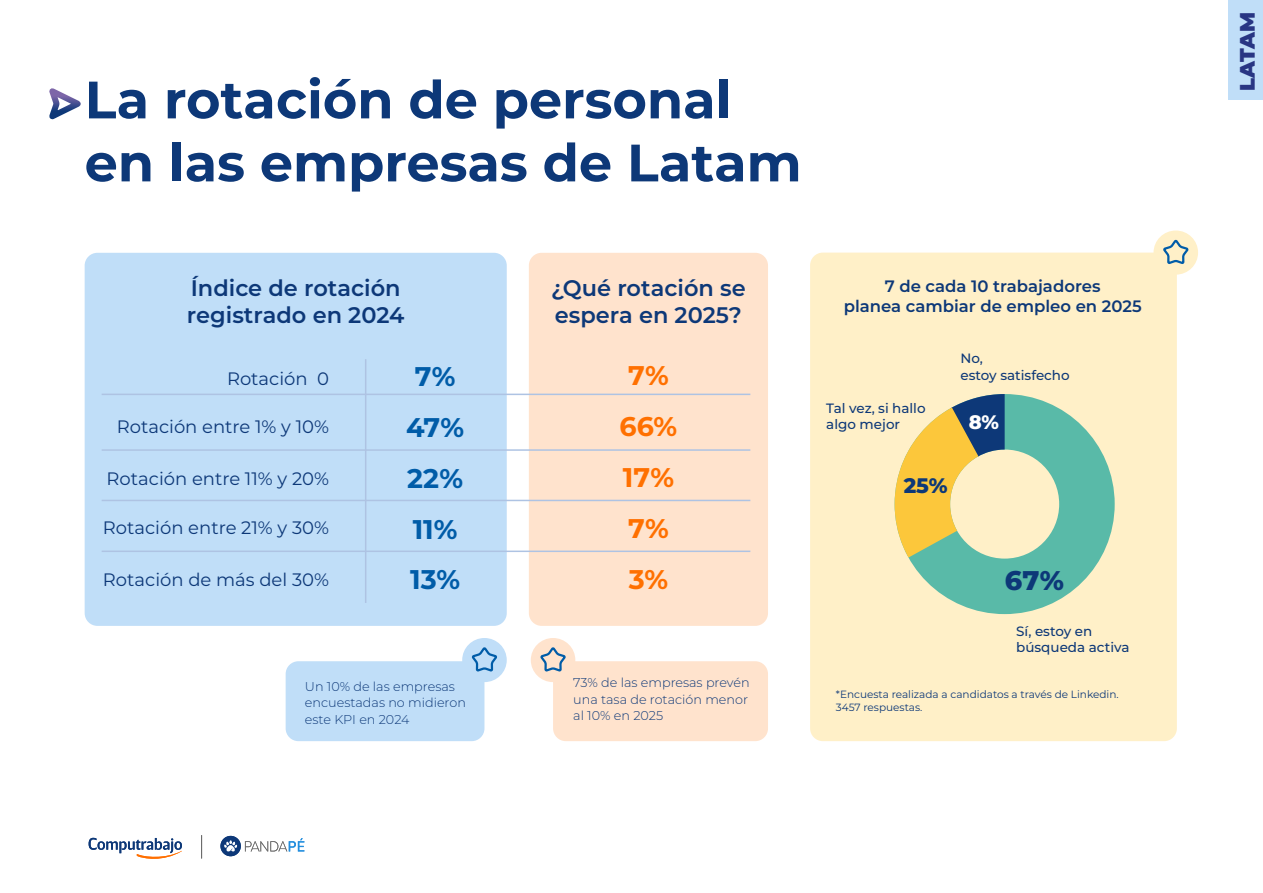
<style>
.page{position:relative;width:1263px;height:893px;background:#fff}
.page>*{position:absolute;margin:0;border:0;box-sizing:border-box;transform-origin:0 0}
.t1{font:700 52.5px/63px "Montserrat";color:#0d3878}
.t2{font:700 27px/50.8px "Montserrat";color:#005ca8}
.t3{font:700 27px "Montserrat";color:#ff7000}
.t4{font:800 27px "Montserrat";color:#0d3878}
.t5{font:600 22.5px/27px "Montserrat";color:#0d3878}
.t6{font:900 21px "Montserrat";color:#283583}
.t7{font:800 21px "Montserrat";color:#0d3878}
.t8{font:800 19.5px "Montserrat";color:#fff}
.t9{font:18px "Montserrat";color:#0d3878}
.t10{font:600 16.5px/19.8px "Montserrat";color:#0d3878;text-align:center}
.t11{font:500 13.5px/16.2px "Montserrat";color:#0d3878}
.t12{font:300 12.75px/16.5px "Montserrat";color:#0d3878}
.t13{font:10.5px/12.6px "Montserrat";color:#0d3878}
</style>
<div class="page">
<div style="left:810px;top:253px;width:367px;height:488px;background:#fff0c8;border-radius:13px"></div>
<div style="left:1153px;top:231px;width:45px;height:44px;background:#fff0c8;border-radius:50%"></div>
<svg style="left:1161px;top:230px;width:30px;height:45px"></svg>
<svg style="left:908px;top:394px;width:207px;height:220px;fill:#59baa8"></svg>
<svg style="left:895px;top:394px;width:110px;height:163px"></svg>
<div style="left:85px;top:253px;width:422px;height:373px;background:#c0def8;border-radius:13px"></div>
<div style="left:529px;top:253px;width:239px;height:373px;background:#ffe3cd;border-radius:13px"></div>
<div style="left:286px;top:661px;width:198px;height:80px;background:#c0def8;border-radius:13px"></div>
<div style="left:553px;top:661px;width:215px;height:80px;background:#ffe3cd;border-radius:13px"></div>
<div style="left:462px;top:638px;width:45px;height:44px;background:#c0def8;border-radius:50%"></div>
<svg style="left:470px;top:550px;width:29px;height:191px"></svg>
<div style="left:531px;top:638px;width:44px;height:44px;background:#ffe3cd;border-radius:50%"></div>
<svg style="left:539px;top:499px;width:29px;height:242px"></svg>
<hr style="left:102px;top:394px;width:648px;height:1px;background:#aec3e3">
<hr style="left:102px;top:449px;width:648px;height:2px;background:#aec3e3">
<hr style="left:102px;top:500px;width:648px;height:1px;background:#aec3e3">
<hr style="left:102px;top:551px;width:648px;height:1px;background:#aec3e3">
<hr style="left:365px;top:359px;width:1px;height:244px;background:#aec3e3">
<div style="left:1229px;top:0;width:34px;height:99px;background:#c0def8"></div>
<svg style="left:49px;top:88px;width:32px;height:32px"></svg>
<svg style="left:245px;top:838px;width:59px;height:13px"></svg>
<div style="left:220px;top:836px;width:21px;height:20px;background:#0d3878;border-radius:50%"></div>
<svg style="left:224px;top:840px;width:13px;height:12px"></svg>
<svg style="left:89px;top:838px;width:93px;height:21px"></svg>
<svg style="left:201px;top:835px;width:1px;height:23px"></svg>
<h1 class="t1" style="left:85px;top:66px;width:718px">La rotación de personal en las empresas de Latam</h1>
<h3 class="t5" style="left:187px;top:274px;width:219px">Índice de rotación registrado en 2024</h3>
<h3 class="t5" style="left:551px;top:274px;width:196px">¿Qué rotación se espera en 2025?</h3>
<h3 class="t9" style="left:227px;top:366px;width:104px">Rotación 0</h3>
<h2 class="t2" style="left:415px;top:349px;width:42px">7%</h2>
<h2 class="t3" style="left:628px;top:356px;width:42px">7%</h2>
<h3 class="t9" style="left:117px;top:414px;width:214px">Rotación entre 1% y 10%</h3>
<h3 class="t9" style="left:107px;top:466px;width:224px">Rotación entre 11% y 20%</h3>
<h2 class="t2" style="left:406px;top:400px;width:60px">47%<br>22%</h2>
<h2 class="t3" style="left:620px;top:407px;width:59px">66%</h2>
<h2 class="t3" style="left:623px;top:458px;width:53px">17%</h2>
<h3 class="t9" style="left:103px;top:516px;width:228px">Rotación entre 21% y 30%</h3>
<h2 class="t2" style="left:413px;top:502px;width:46px">11%</h2>
<h2 class="t3" style="left:628px;top:509px;width:42px">7%</h2>
<h3 class="t9" style="left:103px;top:567px;width:228px">Rotación de más del 30%</h3>
<h2 class="t2" style="left:410px;top:553px;width:51px">13%</h2>
<h2 class="t3" style="left:629px;top:560px;width:41px">3%</h2>
<p class="t12" style="left:305px;top:677px;width:162px">Un 10% de las empresas encuestadas no midieron este KPI en 2024</p>
<p class="t12" style="left:573px;top:674px;width:178px">73% de las empresas prevén una tasa de rotación menor al 10% en 2025</p>
<p class="t10" style="left:844px;top:275px;width:299px">7 de cada 10 trabajadores<br>planea cambiar de empleo en 2025</p>
<p class="t11" style="left:826px;top:399px;width:101px">Tal vez, si hallo algo mejor</p>
<p class="t11" style="left:960px;top:350px;width:111px">No,<br>estoy satisfecho</p>
<h3 class="t8" style="left:969px;top:408px;width:32px">8%</h3>
<h3 class="t7" style="left:904px;top:470px;width:45px">25%</h3>
<h2 class="t4" style="left:1005px;top:561px;width:60px">67%</h2>
<p class="t11" style="left:1016px;top:623px;width:115px">Sí, estoy en búsqueda activa</p>
<p class="t13" style="left:836px;top:688px;width:284px">*Encuesta realizada a candidatos a través de Linkedin.<br>3457 respuestas.</p>
<h3 class="t6" style="left:1231px;top:91px;width:81px;rotate:-90deg">LATAM</h3>
</div>
